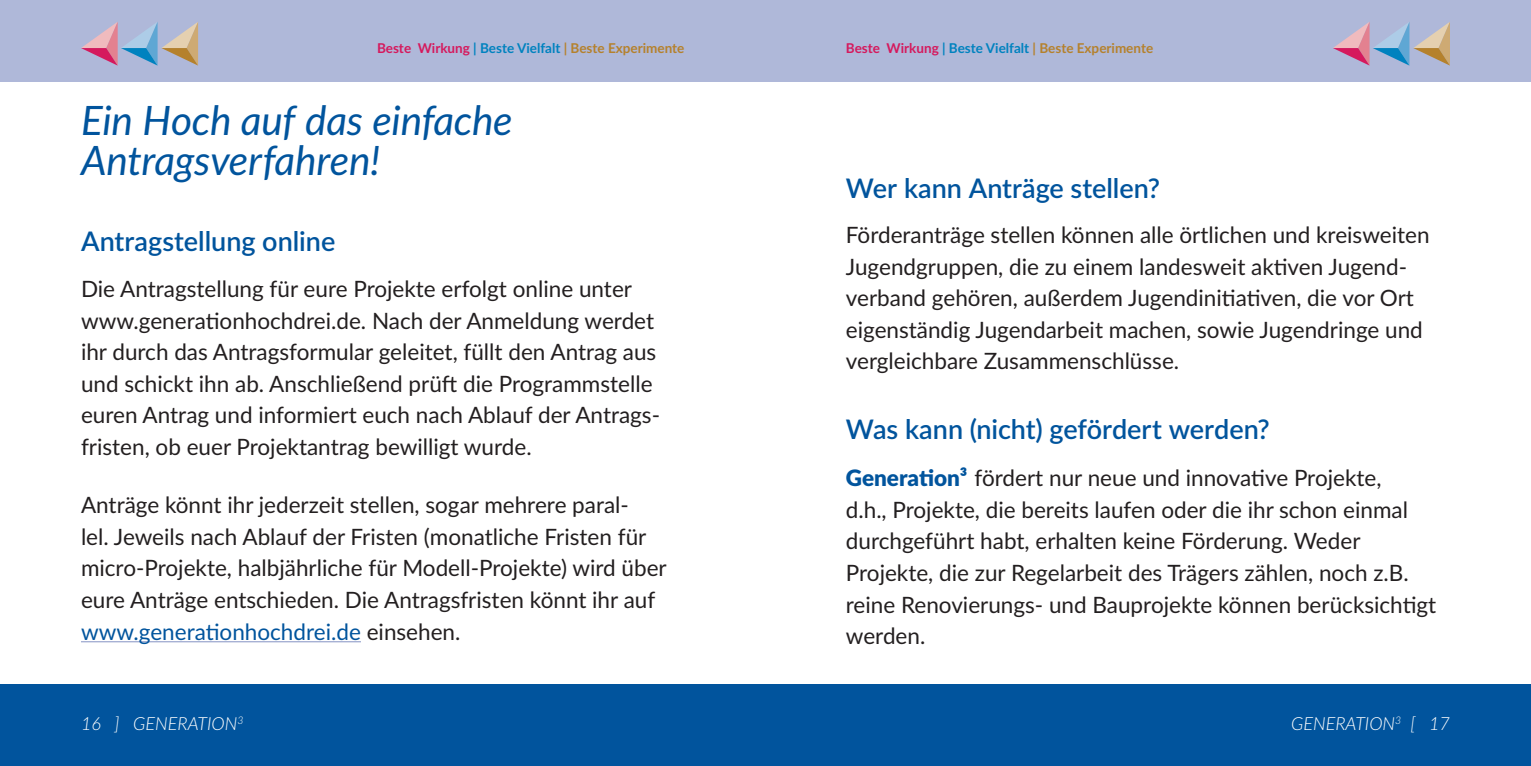
<style>
.page{position:relative;width:1531px;height:766px;background:#fff}
.page>*{position:absolute;margin:0;border:0;box-sizing:border-box;transform-origin:0 0}
.t1{font:italic 40.5px/40.5px "Lato";letter-spacing:-.005em;color:#01549d}
.t2{font:600 27px "Lato";color:#01549d}
.t3{font:22.5px/31.5px "Lato";color:#231f20}
.t4{font:italic 300 18px "Lato";color:#fff}
.t5{font:700 13.5px "Lato";color:#b5812c}
.t6{font:italic 300 10.58px "Lato";color:#fff}
.s1{color:#d5195d}
.s2{color:#0082bf}
.s3{color:#01549d}
.s4{font-weight:900;color:#01549d}
</style>
<div class="page">
<div style="left:0;top:684px;width:1531px;height:81px;background:#01549d"></div>
<div style="left:0;top:0;width:1531px;height:81px;background:#afb8d9"></div>
<svg style="left:81px;top:22px;width:117px;height:44px"></svg>
<svg style="left:1333px;top:22px;width:117px;height:44px"></svg>
<hr style="left:81px;top:641px;width:280px;height:1px;background:#8493c4">
<p class="t5" style="left:377px;top:38px;width:309px"><span class="s1">Beste Wirkung</span> <span class="s2">| Beste Vielfalt</span> | Beste Experimente</p>
<p class="t5" style="left:846px;top:38px;width:309px"><span class="s1">Beste Wirkung</span> <span class="s2">| Beste Vielfalt</span> | Beste Experimente</p>
<h1 class="t1" style="left:81px;top:98px;width:433px">Ein Hoch auf das einfache<br>Antragsverfahren!</h1>
<p class="t2" style="left:81px;top:221px;width:256px">Antragstellung online</p>
<p class="t3" style="left:81px;top:272px;width:580px">Die Antragstellung für eure Projekte erfolgt online unter www.generationhochdrei.de. Nach der Anmeldung werdet ihr durch das Antragsformular geleitet, füllt den Antrag aus und schickt ihn ab. Anschließend prüft die Programmstelle euren Antrag und informiert euch nach Ablauf der Antrags&shy;fristen, ob euer Projektantrag bewilligt wurde.</p>
<p class="t3" style="left:81px;top:488px;width:587px">Anträge könnt ihr jederzeit stellen, sogar mehrere paral-<br>lel. Jeweils nach Ablauf der Fristen (monatliche Fristen für micro-Projekte, halbjährliche für Modell-Projekte) wird über eure Anträge entschieden. Die Antragsfristen könnt ihr auf <span class="s3">www.generationhochdrei.de</span> einsehen.</p>
<p class="t2" style="left:846px;top:168px;width:316px">Wer kann Anträge stellen?</p>
<p class="t3" style="left:846px;top:218px;width:585px">Förderanträge stellen können alle örtlichen und kreisweiten Jugendgruppen, die zu einem landesweit aktiven Jugend&shy;verband gehören, außerdem Jugendinitiativen, die vor Ort eigenständig Jugendarbeit machen, sowie Jugendringe und vergleichbare Zusammenschlüsse.</p>
<p class="t2" style="left:846px;top:409px;width:425px">Was kann (nicht) gefördert werden?</p>
<p class="t3" style="left:846px;top:461px;width:592px"><span class="s4">Generation³</span> fördert nur neue und innovative Projekte,<br>d.h., Projekte, die bereits laufen oder die ihr schon einmal durchgeführt habt, erhalten keine Förderung. Weder Projekte, die zur Regelarbeit des Trägers zählen, noch z.B. reine Renovierungs- und Bauprojekte können berücksichtigt werden.</p>
<p class="t4" style="left:81px;top:710px;width:158px">16 ] GENERATION</p>
<p class="t4" style="left:1410px;top:710px;width:41px">[ 17</p>
<p class="t6" style="left:237px;top:712px;width:8px">3</p>
<p class="t4" style="left:1291px;top:710px;width:112px">GENERATION<sup>3</sup></p>
</div>
